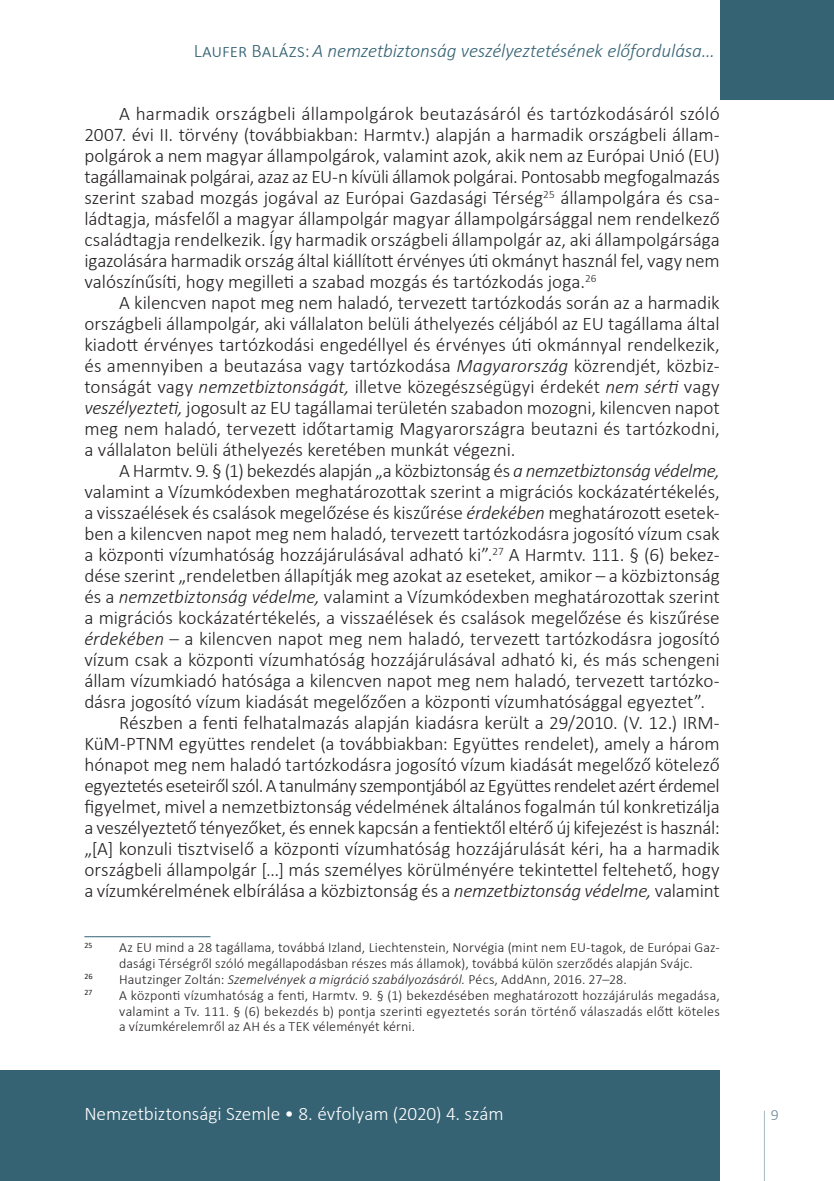
<style>
.page{position:relative;width:834px;height:1181px;background:#fff}
.page>*{position:absolute;margin:0;border:0;box-sizing:border-box;transform-origin:0 0}
.Body{font:300 19.25px/21px "Calibri";letter-spacing:-.005em;color:#231f20;text-align:justify}
.t1{font:italic 300 19.25px "Calibri";letter-spacing:-.01em;color:#366374}
.t2{font:300 19.25px "Calibri";letter-spacing:-.005em;color:#fff}
.t3{font:300 15.75px "Calibri";color:#6c8694}
.Footnote_text{font:300 14px/15.8px "Calibri";letter-spacing:.01em;color:#231f20}
.Footnote_text-2{font:8.22px "Calibri";color:#231f20}
.s1{font-style:normal}
.s2{font-style:italic}
</style>
<div class="page">
<svg style="left:764px;top:1110px;width:1px;height:71px"></svg>
<div style="left:719px;top:0;width:114px;height:99px;background:#366374"></div>
<div style="left:0;top:1070px;width:719px;height:111px;background:#366374"></div>
<hr style="left:84px;top:936px;width:126px;height:1px;background:#366374">
<p class="t1" style="left:194px;top:39px;width:522px"><span class="s1">Laufer Balázs:</span>A nemzetbiztonság veszélyeztetésének előfordulása…</p>
<p class="Body" style="left:84px;top:103px;width:637px;text-indent:35px">A harmadik országbeli állampolgárok beutazásáról és tartózkodásáról szóló 2007. évi II. törvény (továbbiakban: Harmtv.) alapján a harmadik országbeli állam&shy;polgárok a nem magyar állampolgárok, valamint azok, akik nem az Európai Unió (EU) tagállamainak polgárai, azaz az EU-n kívüli államok polgárai. Pontosabb megfogalmazás szerint szabad mozgás jogával az Európai Gazdasági Térség<sup>25</sup> állampolgára és csa&shy;ládtagja, másfelől a magyar állampolgár magyar állampolgársággal nem rendelkező családtagja rendelkezik. Így harmadik országbeli állampolgár az, aki állampolgársága igazolására harmadik ország által kiállított érvényes úti okmányt használ fel, vagy nem valószínűsíti, hogy megilleti a szabad mozgás és tartózkodás joga.<sup>26</sup></p>
<p class="Body" style="left:84px;top:292px;width:636px;text-indent:35px">A kilencven napot meg nem haladó, tervezett tartózkodás során az a harmadik országbeli állampolgár, aki vállalaton belüli áthelyezés céljából az EU tagállama által kiadott érvényes tartózkodási engedéllyel és érvényes úti okmánnyal rendelkezik, és amennyiben a beutazása vagy tartózkodása <span class="s2">Magyarország</span> közrendjét, közbiz&shy;tonságát vagy <span class="s2">nemzetbiztonságát,</span> illetve közegészségügyi érdekét <span class="s2">nem sérti</span> vagy <span class="s2">veszélyezteti,</span> jogosult az EU tagállamai területén szabadon mozogni, kilencven napot meg nem haladó, tervezett időtartamig Magyarországra beutazni és tartózkodni, a vállalaton belüli áthelyezés keretében munkát végezni.</p>
<p class="Body" style="left:84px;top:460px;width:636px;text-indent:35px">A Harmtv. 9. § (1) bekezdés alapján „a közbiztonság és <span class="s2">a nemzetbiztonság védelme, </span>valamint a Vízumkódexben meghatározottak szerint a migrációs kockázatértékelés, a visszaélések és csalások megelőzése és kiszűrése <span class="s2">érdekében</span> meghatározott esetek&shy;ben a kilencven napot meg nem haladó, tervezett tartózkodásra jogosító vízum csak a központi vízumhatóság hozzájárulásával adható ki”.<sup>27</sup> A Harmtv. 111. § (6) bekez&shy;dése szerint „rendeletben állapítják meg azokat az eseteket, amikor – a közbiztonság és a <span class="s2">nemzetbiztonság védelme,</span> valamint a Vízumkódexben meghatározottak szerint a migrációs kockázatértékelés, a visszaélések és csalások megelőzése és kiszűrése <span class="s2">érdekében</span> – a kilencven napot meg nem haladó, tervezett tartózkodásra jogosító vízum csak a központi vízumhatóság hozzájárulásával adható ki, és más schengeni állam vízumkiadó hatósága a kilencven napot meg nem haladó, tervezett tartózko&shy;dásra jogosító vízum kiadását megelőzően a központi vízumhatósággal egyeztet”.</p>
<p class="Body" style="left:84px;top:712px;width:636px;text-indent:35px">Részben a fenti felhatalmazás alapján kiadásra került a -29/2010. (V. -12.) IRM-KüM-PTNM együttes rendelet (a továbbiakban: Együttes rendelet), amely a három hónapot meg nem haladó tartózkodásra jogosító vízum kiadását megelőző kötelező egyeztetés eseteiről szól. A tanulmány szempontjából az Együttes rendelet azért érdemel figyelmet, mivel a nemzetbiztonság védelmének általános fogalmán túl konkretizálja a veszélyeztető tényezőket, és ennek kapcsán a fentiektől eltérő új kifejezést is használ: „[A] konzuli tisztviselő a központi vízumhatóság hozzájárulását kéri, ha a harmadik országbeli állampolgár […] más személyes körülményére tekintettel feltehető, hogy a vízumkérelmének elbírálása a közbiztonság és a <span class="s2">nemzetbiztonság védelme,</span> valamint</p>
<p class="Footnote_text-2" style="left:84px;top:939px;width:10px">25</p>
<p class="Footnote_text" style="left:119px;top:940px;width:602px">Az EU mind a -28 tagállama, továbbá Izland, Liechtenstein, Norvégia (mint nem EU-tagok, de Európai Gaz&shy;dasági Térségről szóló megállapodásban részes más államok), továbbá külön szerződés alapján Svájc.</p>
<p class="Footnote_text-2" style="left:84px;top:971px;width:10px">26</p>
<p class="Footnote_text" style="left:119px;top:971px;width:509px">Hautzinger Zoltán: <span class="s2">Szemelvények a migráció szabályozásáról.</span> Pécs, AddAnn, 2016. 27–28.</p>
<p class="Footnote_text-2" style="left:84px;top:986px;width:9px">27</p>
<p class="Footnote_text" style="left:119px;top:987px;width:602px;text-align:justify">A központi vízumhatóság a fenti, Harmtv. 9. § (1) bekezdésében meghatározott hozzájárulás megadása, valamint a Tv. 111. § (6) bekezdés b) pontja szerinti egyeztetés során történő válaszadás előtt köteles a vízumkérelemről az AH és a TEK véleményét kérni.</p>
<p class="t2" style="left:84px;top:1102px;width:421px">Nemzetbiztonsági Szemle • 8. évfolyam (2020) 4. szám</p>
<p class="t3" style="left:770px;top:1105px;width:9px">9</p>
</div>
